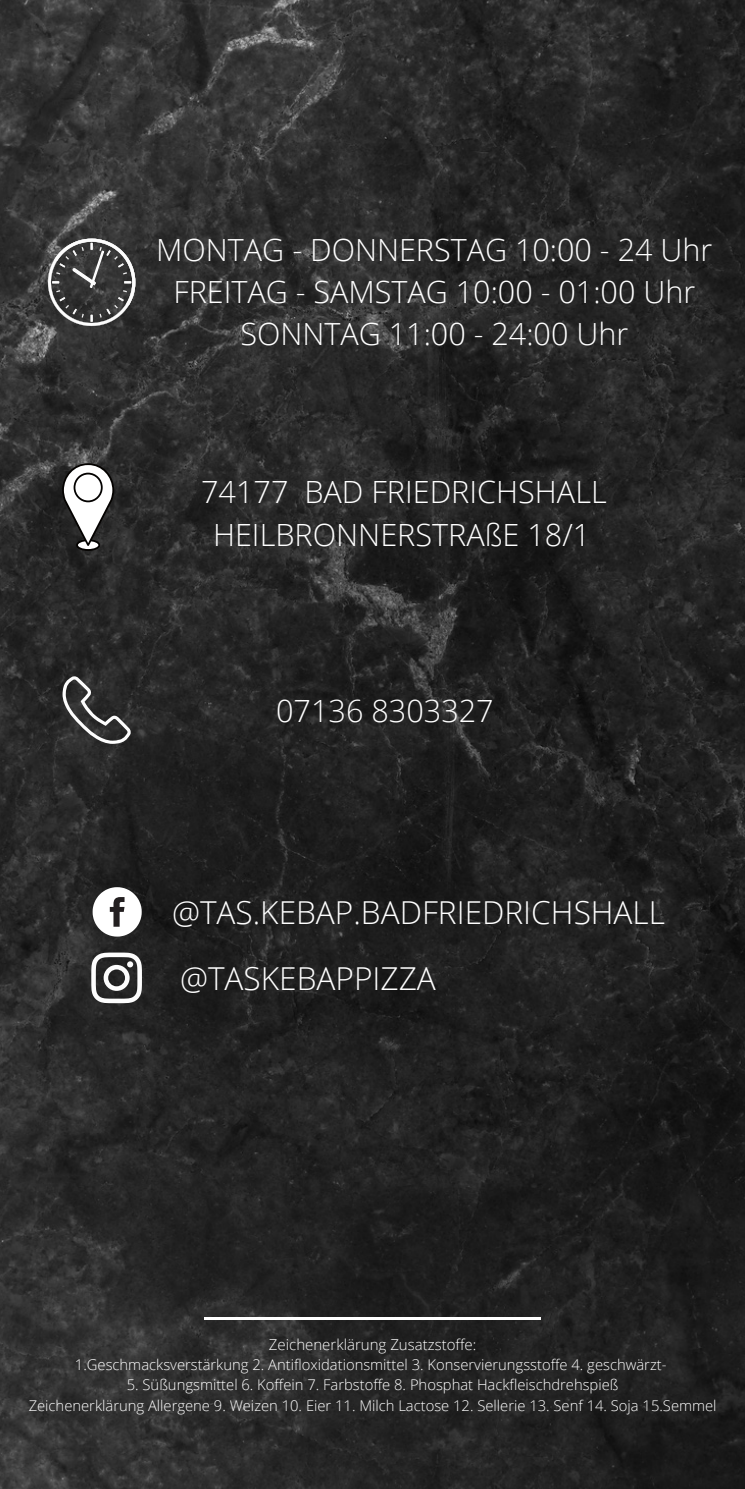
<style>
.page{position:relative;width:745px;height:1489px;background:#fff}
.page>*{position:absolute;margin:0;border:0;box-sizing:border-box;transform-origin:0 0}
.t1{font:300 31.5px "Open Sans";color:#fff}
.t2{font:300 30.5px/42px "Open Sans";color:#fff;text-align:center}
.t3{font:300 15px "Open Sans";color:#fff}
.t4{font:300 14.75px/20.2px "Open Sans";color:#fff;text-align:center}
</style>
<div class="page">
<img style="left:0;top:0;width:744px;height:1489px">
<svg style="left:42px;top:233px;width:99px;height:99px;background:#515151"></svg>
<div style="left:76px;top:539px;width:24px;height:12px;border:2px solid #040200;border-radius:50%"></div>
<svg style="left:62px;top:463px;width:52px;height:86px"></svg>
<div style="left:74px;top:474px;width:28px;height:27px;background:#fff;border-radius:50%"></div>
<div style="left:74px;top:473px;width:29px;height:29px;border:2px solid #040200;border-radius:50%"></div>
<svg style="left:62px;top:676px;width:69px;height:68px;background:#4b4b4b"></svg>
<svg style="left:91px;top:952px;width:51px;height:51px"></svg>
<svg style="left:93px;top:887px;width:49px;height:49px"></svg>
<hr style="left:204px;top:1317px;width:337px;height:2px;background:#fff">
<h2 class="t2" style="left:156px;top:228px;width:557px">MONTAG - DONNERSTAG 10:00 - 24 Uhr<br>FREITAG - SAMSTAG 10:00 - 01:00 Uhr<br>SONNTAG 11:00 - 24:00 Uhr</h2>
<h2 class="t2" style="left:201px;top:470px;width:407px;line-height:42.8px">74177 BAD FRIEDRICHSHALL<br>HEILBRONNERSTRAßE 18/1</h2>
<h2 class="t2" style="left:276px;top:689px;width:219px">07136 8303327</h2>
<h1 class="t1" style="left:172px;top:890px;width:494px">@TAS.KEBAP.BADFRIEDRICHSHALL</h1>
<h1 class="t1" style="left:180px;top:956px;width:257px">@TASKEBAPPIZZA</h1>
<p class="t3" style="left:269px;top:1334px;width:209px">Zeichenerklärung Zusatzstoffe:</p>
<p class="t4" style="left:75px;top:1354px;width:592px">1.Geschmacksverstärkung 2. Antifloxidationsmittel 3. Konservierungsstoffe 4. geschwärzt-</p>
<p class="t4" style="left:29px;top:1374px;width:689px">5. Süßungsmittel 6. Koffein 7. Farbstoffe 8. Phosphat Hackfleischdrehspieß<br>Zeichenerklärung Allergene 9. Weizen 10. Eier 11. Milch Lactose 12. Sellerie 13. Senf 14. Soja 15.Semmel</p>
</div>
